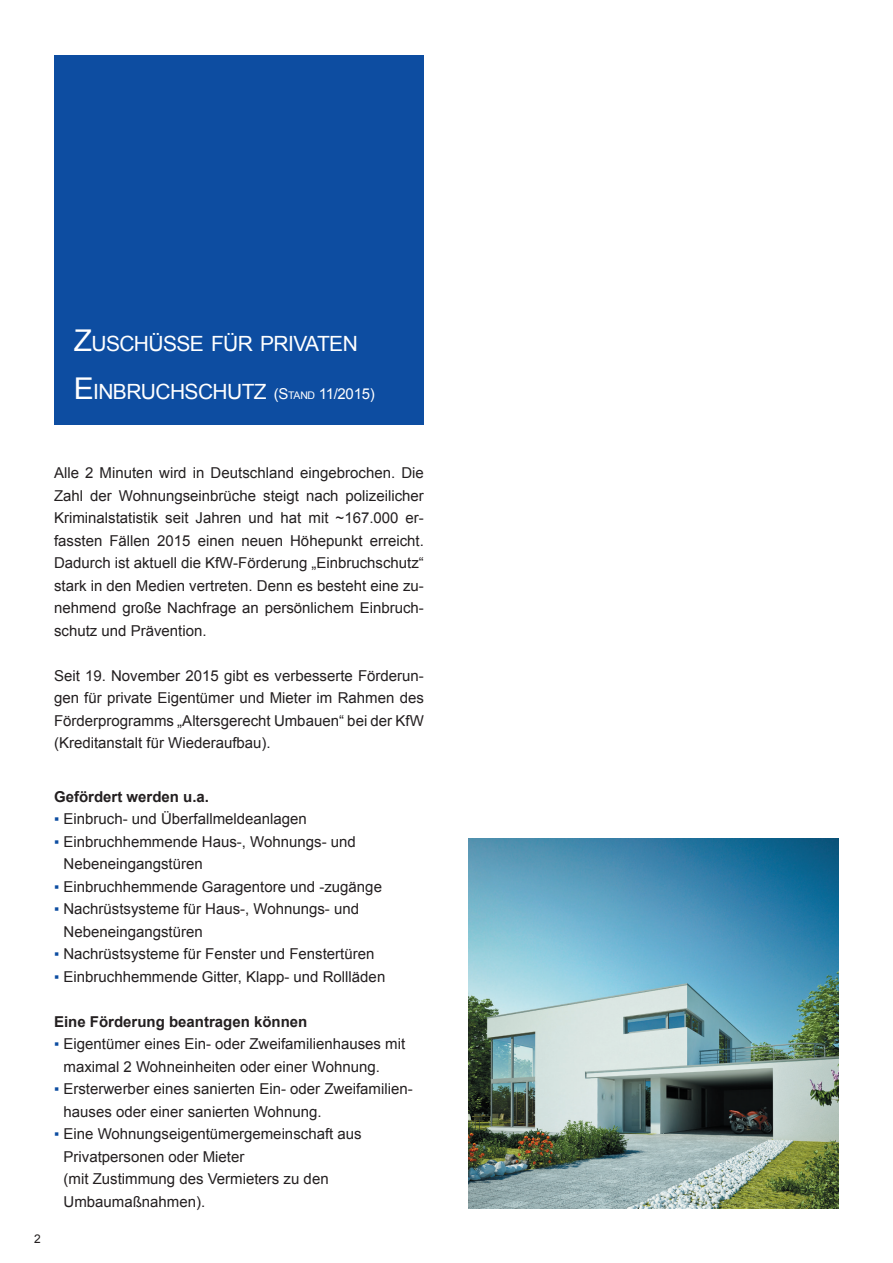
<style>
.page{position:relative;width:893px;height:1263px;background:#fff}
.page>*{position:absolute;margin:0;border:0;box-sizing:border-box;transform-origin:0 0}
.t1{font:21px "Arial";letter-spacing:-.03em;color:#fff}
.t2{font:15px/22.5px "Arial";color:#231f20}
.t3{font:700 15px "Arial";color:#231f20}
.t4{font:12px "Arial";color:#231f20}
.s1{font-size:30px}
.s2{font-size:15px}
.s3{font-size:10.5px}
.s4{color:#0d4da1}
</style>
<div class="page">
<div style="left:54px;top:55px;width:370px;height:369px;background:#0d4da1"></div>
<img style="left:469px;top:839px;width:370px;height:370px">
<h1 class="t1" style="left:74px;top:330px;width:286px"><span class="s1">Z</span>USCHÜSSE FÜR PRIVATEN</h1>
<h1 class="t1" style="left:74px;top:378px;width:303px"><span class="s1">E</span> INBRUCHSCHUTZ <span class="s2">(S</span><span class="s3">TAND</span> <span class="s2">11/2015)</span></h1>
<p class="t4" style="left:34px;top:1230px;width:8px">2</p>
<p class="t2" style="left:54px;top:462px;width:371px;text-align:justify">Alle 2 Minuten wird in Deutschland eingebrochen. Die Zahl der Wohnungseinbrüche steigt nach polizeilicher Kriminalstatistik seit Jahren und hat mit ~167.000 er&shy;fassten Fällen 2015 einen neuen Höhepunkt erreicht.<br>Dadurch ist aktuell die KfW-Förderung „Einbruchschutz“ stark in den Medien vertreten. Denn es besteht eine zu&shy;nehmend große Nachfrage an persönlichem Einbruch&shy;schutz und Prävention.</p>
<p class="t2" style="left:54px;top:664px;width:371px;text-align:justify">Seit 19. November 2015 gibt es verbesserte Förderun&shy;gen für private Eigentümer und Mieter im Rahmen des Förderprogramms „Altersgerecht Umbauen“ bei der KfW (Kreditanstalt für Wiederaufbau).</p>
<p class="t3" style="left:54px;top:787px;width:157px">Gefördert werden u.a.</p>
<p class="t2" style="left:54px;top:808px;width:254px"><span class="s4">▪</span> Einbruch- und Überfallmeldeanlagen</p>
<p class="t2" style="left:64px;top:830px;width:294px;text-indent:-10px"><span class="s4">▪</span> Einbruchhemmende Haus-, Wohnungs- und<br>Nebeneingangstüren</p>
<p class="t2" style="left:54px;top:875px;width:329px"><span class="s4">▪</span> Einbruchhemmende Garagentore und -zugänge</p>
<p class="t2" style="left:64px;top:898px;width:297px;text-indent:-10px"><span class="s4">▪</span> Nachrüstsysteme für Haus-, Wohnungs- und<br>Nebeneingangstüren</p>
<p class="t2" style="left:54px;top:943px;width:322px"><span class="s4">▪</span> Nachrüstsysteme für Fenster und Fenstertüren</p>
<p class="t2" style="left:54px;top:965px;width:333px"><span class="s4">▪</span> Einbruchhemmende Gitter, Klapp- und Rollläden</p>
<p class="t3" style="left:54px;top:1012px;width:255px">Eine Förderung beantragen können</p>
<p class="t2" style="left:64px;top:1033px;width:343px;text-indent:-10px"><span class="s4">▪</span> Eigentümer eines Ein- oder Zweifamilienhauses mit maximal 2 Wohneinheiten oder einer Wohnung.</p>
<p class="t2" style="left:64px;top:1078px;width:351px;text-indent:-10px"><span class="s4">▪</span> Ersterwerber eines sanierten Ein- oder Zweifamilien&shy;hauses oder einer sanierten Wohnung.</p>
<p class="t2" style="left:64px;top:1123px;width:300px;text-indent:-10px"><span class="s4">▪</span> Eine Wohnungseigentümergemeinschaft aus<br>Privatpersonen oder Mieter<br>(mit Zustimmung des Vermieters zu den<br>Umbaumaßnahmen).</p>
</div>
